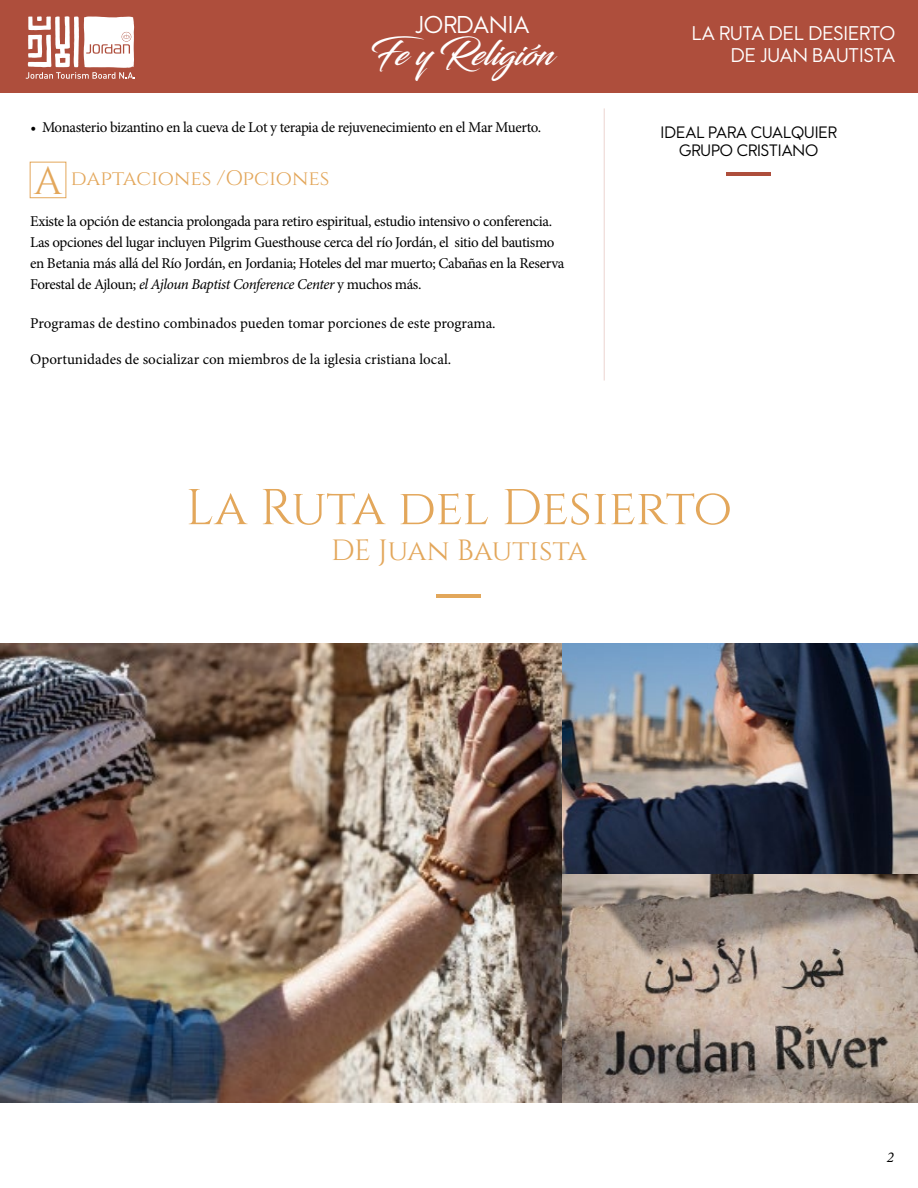
<style>
.page{position:relative;width:918px;height:1188px;background:#fff}
.page>*{position:absolute;margin:0;border:0;box-sizing:border-box;transform-origin:0 0}
.t1{font:50.25px "Cinzel";letter-spacing:-.01em;color:#e3a75b}
.t2{font:34.5px "Blacksword";color:#fff}
.t3{font:29.25px "Cinzel";color:#e3a75b}
.t4{font:22.05px "W Sans New";color:#fff}
.t5{font:21px "Cinzel";color:#e3a75b}
.t6{font:18px/21.6px "W Sans New";color:#fff;text-align:right}
.t7{font:15px/21px "Minion Pro";letter-spacing:-.025em;color:#000}
.t8{font:15px "Minion Pro";color:#000}
.t9{font:15px/18px "W Sans New";color:#000;text-align:center}
.t10{font:italic 15px "Minion Pro";color:#000}
.s1{font-size:39px}
.s2{font-style:italic}
</style>
<div class="page">
<div style="left:0;top:0;width:918px;height:92px;background:#ae4e3c"></div>
<svg style="left:26px;top:16px;width:109px;height:63px"></svg>
<div style="left:30px;top:162px;width:36px;height:36px;border:1px solid #e3a75b"></div>
<hr style="left:726px;top:172px;width:45px;height:4px;background:#ae4e3c">
<hr style="left:437px;top:594px;width:44px;height:3px;background:#e2a75b">
<hr style="left:604px;top:108px;width:1px;height:273px;background:#ae4e3c">
<img style="left:0;top:643px;width:918px;height:460px">
<h3 class="t4" style="left:415px;top:12px;width:116px">JORDANIA</h3>
<h2 class="t2" style="left:370px;top:33px;width:185px">Fe y Religión</h2>
<p class="t7" style="left:31px;top:117px;width:512px">• Monasterio bizantino en la cueva de Lot y terapia de rejuvenecimiento en el Mar Muerto.</p>
<h3 class="t5" style="left:34px;top:166px;width:297px"><span class="s1">A</span> daptaciones /Opciones</h3>
<p class="t7" style="left:30px;top:211px;width:536px">Existe la opción de estancia prolongada para retiro espiritual, estudio intensivo o conferencia.<br>Las opciones del lugar incluyen Pilgrim Guesthouse cerca del río Jordán, el sitio del bautismo en Betania más allá del Río Jordán, en Jordania; Hoteles del mar muerto; Cabañas en la Reserva Forestal de Ajloun; <span class="s2">el Ajloun Baptist Conference Center</span> y muchos más.</p>
<p class="t8" style="left:30px;top:313px;width:467px">Programas de destino combinados pueden tomar porciones de este programa.</p>
<p class="t8" style="left:30px;top:349px;width:423px">Oportunidades de socializar con miembros de la iglesia cristiana local.</p>
<p class="t6" style="left:692px;top:23px;width:205px">LA RUTA DEL DESIERTO<br>DE JUAN BAUTISTA</p>
<p class="t9" style="left:661px;top:123px;width:178px">IDEAL PARA CUALQUIER<br>GRUPO CRISTIANO</p>
<h1 class="t1" style="left:186px;top:478px;width:548px">La Ruta del Desierto</h1>
<h3 class="t3" style="left:331px;top:533px;width:257px">DE Juan Bautista</h3>
<p class="t10" style="left:887px;top:1147px;width:9px">2</p>
</div>
